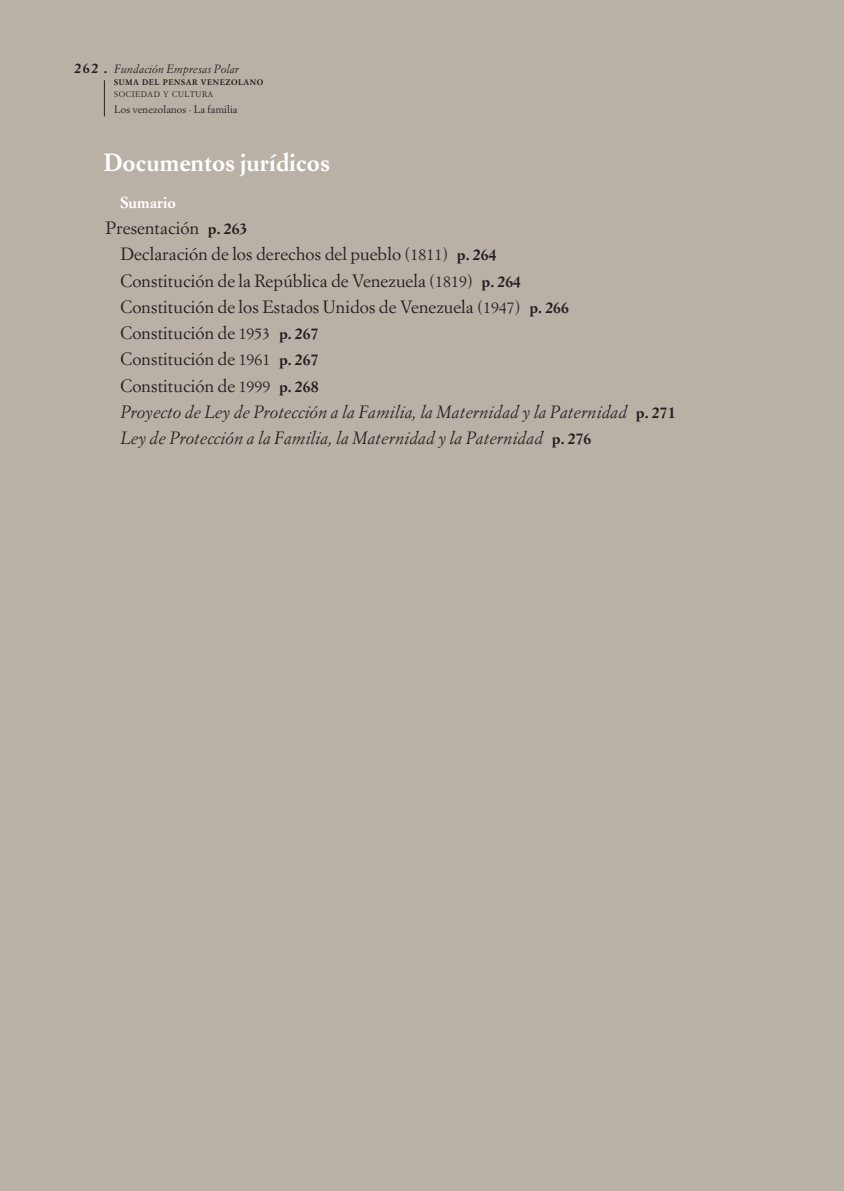
<style>
.page{position:relative;width:844px;height:1191px;background:#fff}
.page>*{position:absolute;margin:0;border:0;box-sizing:border-box;transform-origin:0 0}
.t1{font:700 24.5px "Simoncini Garamond Std";letter-spacing:.005em;color:#fff}
.t2{font:17.5px/26.2px "Simoncini Garamond Std";letter-spacing:.005em;color:#231f20}
.t3{font:700 15.75px "Simoncini Garamond Std";letter-spacing:.005em;color:#fff}
.t4{font:italic 11.72px "Simoncini Garamond Std";letter-spacing:.005em;color:#231f20}
.t5{font:10.5px "Simoncini Garamond Std";letter-spacing:.015em;color:#231f20}
.t6{font:700 8.05px "Simoncini Garamond Std";letter-spacing:.065em;color:#231f20}
.t7{font:8.05px "Simoncini Garamond Std";letter-spacing:.065em;color:#231f20}
.s1{font-weight:700;font-style:normal;font-size:14px}
.s2{font-weight:700;font-size:15.75px}
.s3{font-size:15.75px}
.s4{font-style:italic}
</style>
<div class="page">
<div style="left:0;top:0;width:843px;height:1191px;background:#bab1a6"></div>
<hr style="left:104px;top:80px;width:1px;height:36px;background:#231f20">
<p class="t4" style="left:74px;top:62px;width:166px"><span class="s1">262 .</span> Fundación Empresas Polar</p>
<p class="t6" style="left:114px;top:77px;width:150px">SUMA DEL PENSAR VENEZOLANO</p>
<p class="t7" style="left:114px;top:90px;width:100px">SOCIEDAD Y CULTURA</p>
<p class="t5" style="left:114px;top:103px;width:125px">Los venezolanos . La familia</p>
<h1 class="t1" style="left:103px;top:147px;width:228px">Documentos jurídicos</h1>
<p class="t3" style="left:120px;top:192px;width:57px">Sumario</p>
<p class="t2" style="left:120px;top:214px;width:556px;text-indent:-15px">Presentación <span class="s2">p. 263<br></span>Declaración de los derechos del pueblo (<span class="s3">1811</span>) <span class="s2">p. 264<br></span>Constitución de la República de Venezuela (<span class="s3">1819</span>) <span class="s2">p. 264<br></span>Constitución de los Estados Unidos de Venezuela (<span class="s3">1947</span>) <span class="s2">p. 266<br></span>Constitución de <span class="s3">1953</span> <span class="s2">p. 267<br></span>Constitución de <span class="s3">1961</span> <span class="s2">p. 267<br></span>Constitución de <span class="s3">1999</span> <span class="s2">p. 268<br></span><span class="s4">Proyecto de Ley de Protección a la Familia, la Maternidad y la Paternidad</span> <span class="s2">p. 271<br></span><span class="s4">Ley de Protección a la Familia, la Maternidad y la Paternidad</span> <span class="s2">p. 276</span></p>
</div>
